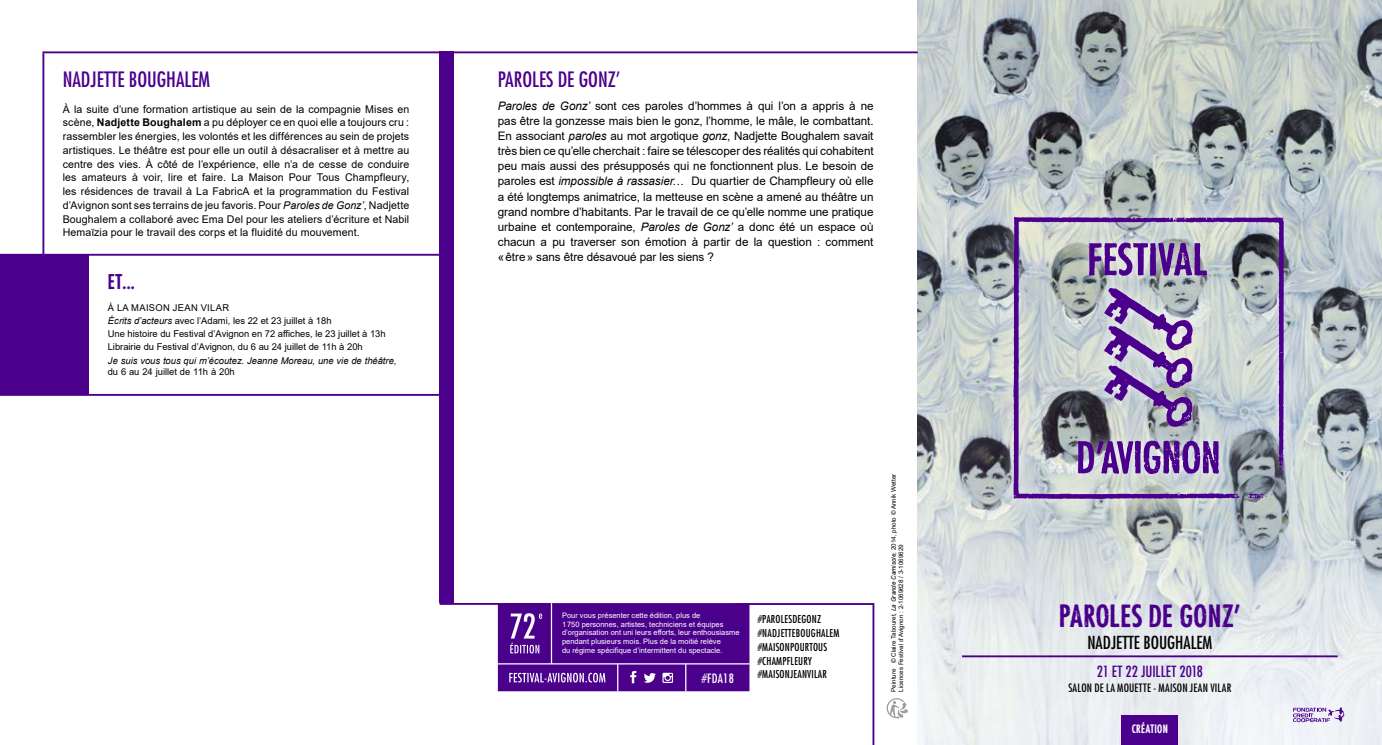
<style>
.page{position:relative;width:1382px;height:745px;background:#fff}
.page>*{position:absolute;margin:0;border:0;box-sizing:border-box;transform-origin:0 0}
.t1{font:30px "Futur Avignon CAP";color:#4b008c}
.t2{font:condensed 20.62px "Futura LT";color:#4b008c}
.t3{font:20px "Futur Avignon CAP";color:#4b008c}
.t4{font:condensed 17.5px "Futura LT";color:#000}
.t5{font:condensed 15px "Futura LT";color:#4b008c}
.t6{font:condensed 12.5px "Futura LT";letter-spacing:.02em;color:#fff}
.t7{font:11.75px/15.1px "Arial";letter-spacing:-.005em;color:#000;text-align:justify}
.t8{font:11.38px "Futur Avignon CAP";letter-spacing:.01em;color:#fff}
.t9{font:condensed 11.25px "Futura LT";letter-spacing:.02em;color:#000}
.t10{font:10.62px/13.8px "Arial";letter-spacing:.01em;color:#000;text-align:justify}
.t11{font:condensed 10.62px/13.8px "Futura LT";letter-spacing:.02em;color:#000}
.t12{font:9.38px/13.1px "Arial";color:#000}
.t13{font:7.5px/8.8px "Arial";color:#fff}
.t14{font:6.25px/7.5px "Arial";color:#000}
.s1{font-weight:700}
.s2{font-style:italic}
</style>
<div class="page">
<img style="left:918px;top:0;width:464px;height:744px">
<svg style="left:1293px;top:707px;width:51px;height:14px"></svg>
<svg style="left:887px;top:698px;width:21px;height:20px"></svg>
<svg style="left:498px;top:603px;width:251px;height:88px;background:#561093"></svg>
<div style="left:1002px;top:206px;width:293px;height:303px;background:#fff;opacity:.75"></div>
<svg style="left:1013px;top:216px;width:271px;height:282px;background:#b0b3bb"></svg>
<svg style="left:1235px;top:495px;width:5px;height:3px"></svg>
<svg style="left:1248px;top:493px;width:26px;height:5px"></svg>
<svg style="left:1089px;top:242px;width:118px;height:34px;background:#8b6bab"></svg>
<svg style="left:1078px;top:440px;width:141px;height:34px;background:#8760ac"></svg>
<svg style="left:1104px;top:287px;width:89px;height:140px;background:#9f8cb8"></svg>
<hr style="left:42px;top:51px;width:876px;height:2px;background:#4b008c">
<hr style="left:0;top:254px;width:450px;height:1px;background:#4b008c">
<hr style="left:0;top:393px;width:450px;height:2px;background:#4b008c">
<hr style="left:42px;top:53px;width:2px;height:251px;background:#4b008c">
<div style="left:440px;top:51px;width:14px;height:551px;background:#4b008c"></div>
<div style="left:0;top:255px;width:89px;height:139px;background:#4b008c"></div>
<hr style="left:962px;top:655px;width:376px;height:2px;background:#4b008c">
<hr style="left:872px;top:602px;width:2px;height:142px;background:#4b008c">
<hr style="left:735px;top:602px;width:138px;height:2px;background:#4b008c">
<div style="left:1121px;top:715px;width:57px;height:29px;background:#4b008c"></div>
<hr style="left:440px;top:602px;width:110px;height:2px;background:#4b008c">
<h2 class="t2" style="left:63px;top:67px;width:149px">NADJETTE BOUGHALEM</h2>
<p class="t10" style="left:63px;top:102px;width:348px">À la suite d’une formation artistique au sein de la compagnie Mises en scène, <span class="s1">Nadjette Boughalem</span> a pu déployer ce en quoi elle a toujours cru : rassembler les énergies, les volontés et les différences au sein de projets artistiques. Le théâtre est pour elle un outil à désacraliser et à mettre au centre des vies. À côté de l’expérience, elle n’a de cesse de conduire les amateurs à voir, lire et faire. La Maison Pour Tous Champfleury, les résidences de travail à La FabricA et la programmation du Festival d’Avignon sont ses terrains de jeu favoris. Pour <span class="s2">Paroles de Gonz’</span>, Nadjette Boughalem a collaboré avec Ema Del pour les ateliers d’écriture et Nabil Hemaïzia pour le travail des corps et la fluidité du mouvement.</p>
<h3 class="t3" style="left:108px;top:269px;width:29px">ET...</h3>
<p class="t12" style="left:108px;top:301px;width:290px">À LA MAISON JEAN VILAR<br><span class="s2">Écrits d’acteurs</span> avec l’Adami, les 22 et 23 juillet à 18h<br>Une histoire du Festival d’Avignon en 72 affiches, le 23 juillet à 13h Librairie du Festival d’Avignon, du 6 au 24 juillet de 11h à 20h<br><span class="s2">Je suis vous tous qui m’écoutez. Jeanne Moreau, une vie de théâtre</span>,</p>
<p class="t12" style="left:108px;top:365px;width:129px">du 6 au 24 juillet de 11h à 20h</p>
<h2 class="t2" style="left:498px;top:67px;width:124px">PAROLES DE GONZ’</h2>
<p class="t7" style="left:498px;top:98px;width:377px"><span class="s2">Paroles de Gonz’</span> sont ces paroles d’hommes à qui l’on a appris à ne pas être la gonzesse mais bien le gonz, l’homme, le mâle, le combattant.<br>En associant <span class="s2">paroles</span> au mot argotique <span class="s2">gonz</span>, Nadjette Boughalem savait très bien ce qu’elle cherchait : faire se télescoper des réalités qui cohabitent peu mais aussi des présupposés qui ne fonctionnent plus. Le besoin de paroles est <span class="s2">impossible à rassasier</span>… Du quartier de Champfleury où elle a été longtemps animatrice, la metteuse en scène a amené au théâtre un grand nombre d’habitants. Par le travail de ce qu’elle nomme une pratique urbaine et contemporaine, <span class="s2">Paroles de Gonz’</span> a donc été un espace où chacun a pu traverser son émotion à partir de la question : comment «être» sans être désavoué par les siens ?</p>
<p class="t13" style="left:562px;top:610px;width:179px">Pour vous présenter cette édition, plus de<br>1750 personnes, artistes, techniciens et équipes d’organisation ont uni leurs efforts, leur enthousiasme pendant plusieurs mois. Plus de la moitié relève<br>du régime spécifique d’intermittent du spectacle.</p>
<p class="t6" style="left:702px;top:670px;width:33px">#FDA18</p>
<p class="t11" style="left:758px;top:612px;width:83px">#PAROLESDEGONZ #NADJETTEBOUGHALEM #MAISONPOURTOUS #CHAMPFLEURY #MAISONJEANVILAR</p>
<p class="t14" style="left:890px;top:691px;width:219px;rotate:-90deg">Peinture © Claire Tabouret, <span class="s2">La Grande Camisole</span>, 2014, photo © Annik Wetter<br>Licences Festival d’Avignon : 2-1069628 / 3-1069629</p>
<h1 class="t1" style="left:1059px;top:597px;width:183px">PAROLES DE GONZ’</h1>
<h3 class="t4" style="left:1087px;top:631px;width:127px">NADJETTE BOUGHALEM</h3>
<p class="t5" style="left:1097px;top:661px;width:108px">21 ET 22 JUILLET 2018</p>
<p class="t9" style="left:1068px;top:680px;width:165px">SALON DE LA MOUETTE - MAISON JEAN VILAR</p>
<p class="t8" style="left:1132px;top:721px;width:38px">CRÉATION</p>
</div>
